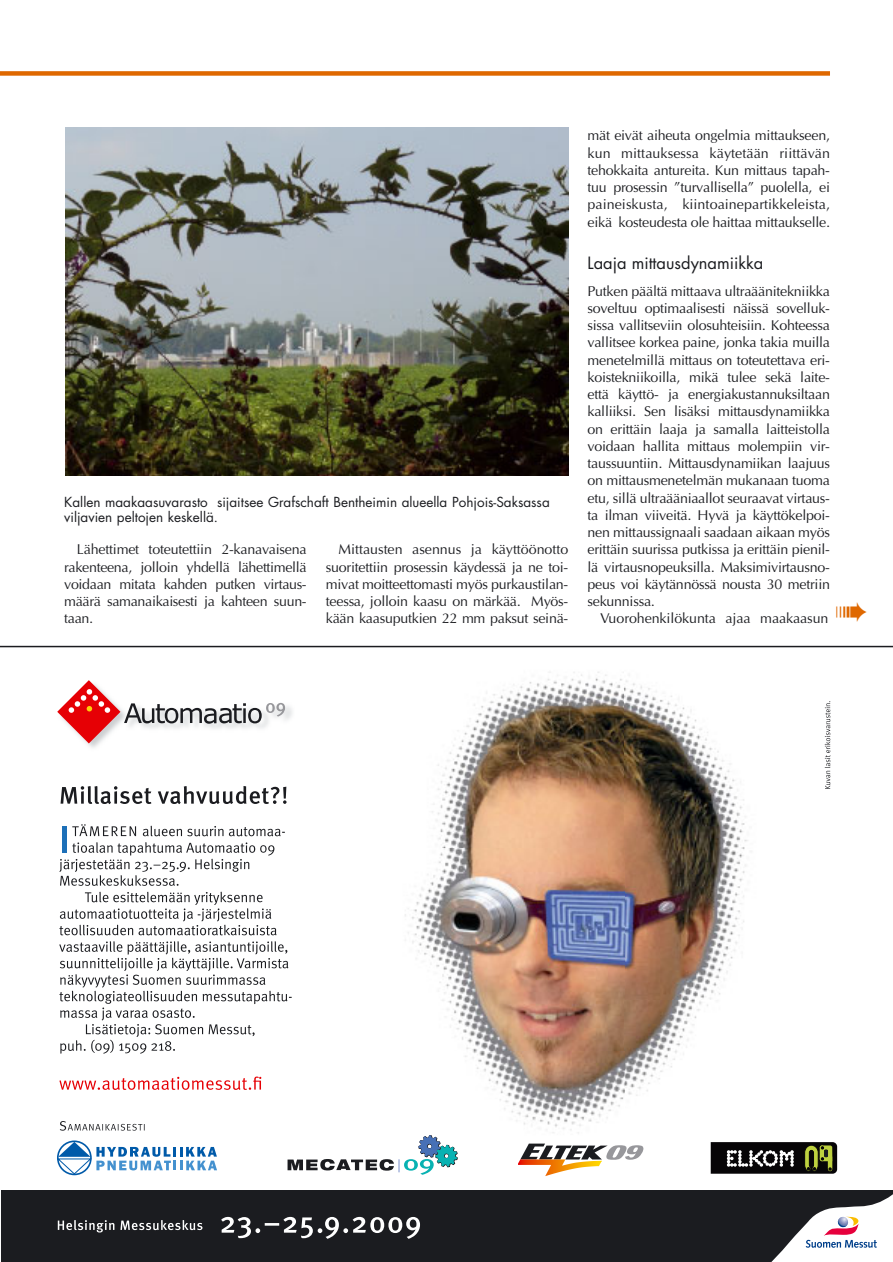
<style>
.page{position:relative;width:893px;height:1262px;background:#fff}
.page>*{position:absolute;margin:0;border:0;box-sizing:border-box;transform-origin:0 0}
.t1{font:16.5px "Futura";color:#1b1c20}
.t2{font:14.25px/17.2px "Optima";letter-spacing:-.015em;color:#1b1c20;text-align:justify}
.t3{font:13.5px/15px "Futura";color:#1b1c20}
</style>
<div class="page">
<div style="left:0;top:71px;width:830px;height:5px;background:#df6800"></div>
<img style="left:380px;top:647px;width:391px;height:503px">
<div style="left:2px;top:1190px;width:890px;height:71px;background:#1b1c20"></div>
<img style="left:87px;top:706px;width:205px;height:42px">
<svg style="left:57px;top:680px;width:228px;height:63px"></svg>
<svg style="left:710px;top:1142px;width:182px;height:119px"></svg>
<svg style="left:57px;top:1141px;width:160px;height:34px"></svg>
<svg style="left:517px;top:1143px;width:126px;height:33px"></svg>
<svg style="left:287px;top:1135px;width:170px;height:39px"></svg>
<svg style="left:61px;top:786px;width:225px;height:18px"></svg>
<svg style="left:59px;top:1076px;width:202px;height:14px"></svg>
<div style="left:62px;top:826px;width:5px;height:26px;background:#1d70b8"></div>
<svg style="left:72px;top:824px;width:213px;height:12px"></svg>
<svg style="left:59px;top:842px;width:217px;height:93px"></svg>
<svg style="left:59px;top:941px;width:233px;height:112px"></svg>
<svg style="left:60px;top:1121px;width:85px;height:9px"></svg>
<svg style="left:221px;top:1216px;width:199px;height:22px"></svg>
<svg style="left:58px;top:1220px;width:144px;height:12px"></svg>
<svg style="left:824px;top:701px;width:6px;height:88px"></svg>
<img style="left:66px;top:128px;width:502px;height:347px">
<hr style="left:0;top:646px;width:892px;height:1px;background:#1b1c20">
<p class="t3" style="left:64px;top:496px;width:487px">Kallen maakaasuvarasto sijaitsee Grafschaft Bentheimin alueella Pohjois-Saksassa viljavien peltojen keskellä.</p>
<p class="t2" style="left:64px;top:542px;width:244px;text-indent:13px">Lähettimet toteutettiin 2-kanavaisena rakenteena, jolloin yhdellä lähettimellä voidaan mitata kahden putken virtaus&shy;määrä samanaikaisesti ja kahteen suun&shy;taan.</p>
<p class="t2" style="left:326px;top:542px;width:244px;text-indent:13px">Mittausten asennus ja käyttöönotto suoritettiin prosessin käydessä ja ne toi&shy;mivat moitteettomasti myös purkaustilan&shy;teessa, jolloin kaasu on märkää. Myös&shy;kään kaasuputkien 22 mm paksut seinä-</p>
<p class="t2" style="left:587px;top:128px;width:244px">mät eivät aiheuta ongelmia mittaukseen, kun mittauksessa käytetään riittävän tehokkaita antureita. Kun mittaus tapah&shy;tuu prosessin ”turvallisella” puolella, ei paineiskusta, kiintoainepartikkeleista, eikä kosteudesta ole haittaa mittaukselle.</p>
<p class="t1" style="left:587px;top:256px;width:177px">Laaja mittausdynamiikka</p>
<p class="t2" style="left:587px;top:283px;width:244px">Putken päältä mittaava ultraäänitekniikka soveltuu optimaalisesti näissä sovelluk&shy;sissa vallitseviin olosuhteisiin. Kohteessa vallitsee korkea paine, jonka takia muilla menetelmillä mittaus on toteutettava eri&shy;koistekniikoilla, mikä tulee sekä laite&shy;että käyttö- ja energiakustannuksiltaan kalliiksi. Sen lisäksi mittausdynamiikka on erittäin laaja ja samalla laitteistolla voidaan hallita mittaus molempiin vir&shy;taussuuntiin. Mittausdynamiikan laajuus on mittausmenetelmän mukanaan tuoma etu, sillä ultraääniaallot seuraavat virtaus&shy;ta ilman viiveitä. Hyvä ja käyttökelpoi&shy;nen mittaussignaali saadaan aikaan myös erittäin suurissa putkissa ja erittäin pienil&shy;lä virtausnopeuksilla. Maksimivirtausno&shy;peus voi käytännössä nousta 30 metriin sekunnissa.</p>
<p class="t2" style="left:600px;top:611px;width:230px">Vuorohenkilökunta ajaa maakaasun</p>
</div>
